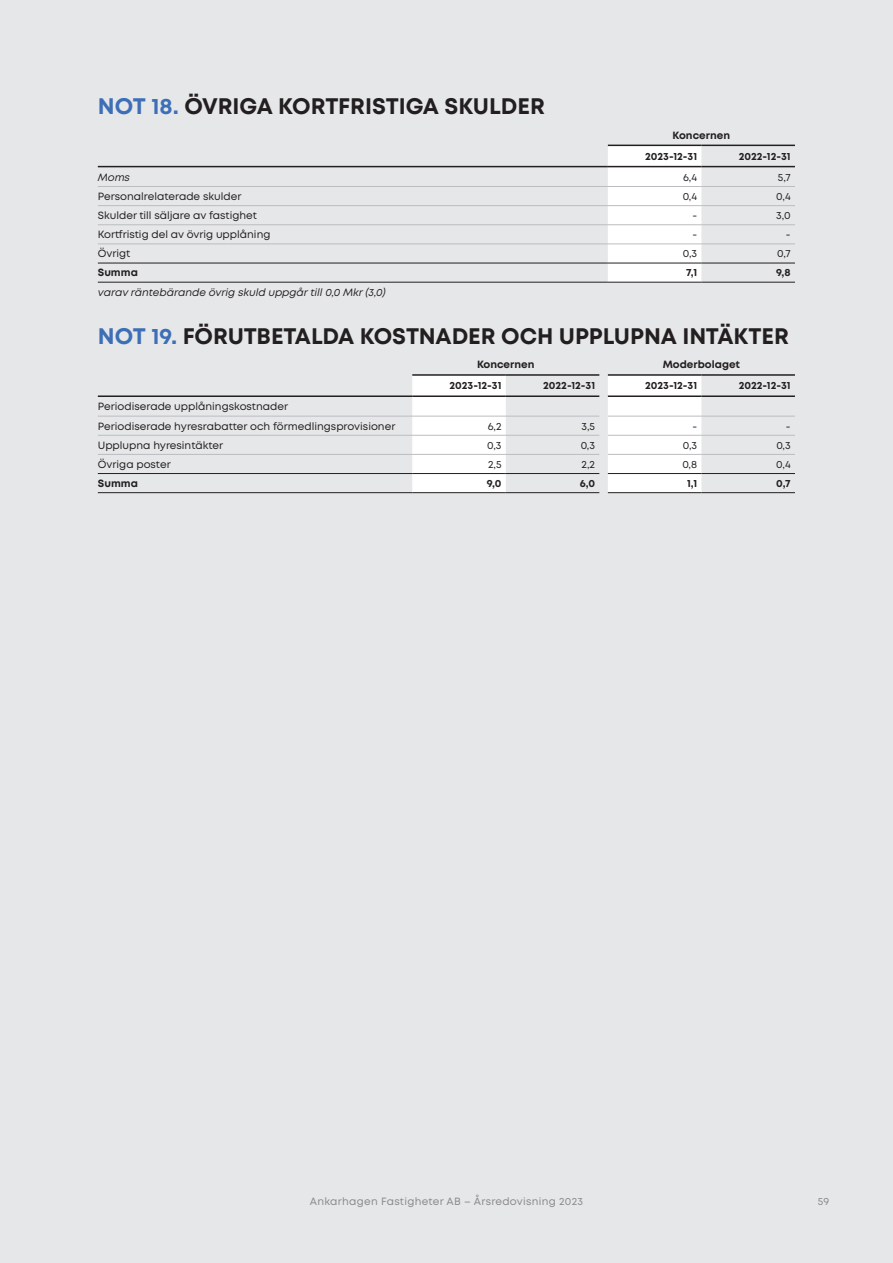
<style>
.page{position:relative;width:893px;height:1263px;background:#e6e7e9}
.page>*{position:absolute;margin:0;border:0;box-sizing:border-box;transform-origin:0 0}
.Mellanrubbe_-_bakvagn{font:700 22.5px "Mont";letter-spacing:-.005em;color:#231f20}
.t1{font:10.5px "Mont";color:#231f20}
.t2{font:700 10.5px "Mont";color:#231f20}
.t3{font:italic 10.5px "Mont";color:#231f20}
.t4{font:10.5px "Mont";letter-spacing:.025em;color:#8a8a8e}
.s1{color:#3d6fb7}
</style>
<div class="page">
<div style="left:608px;top:147px;width:93px;height:135px;background:#fff"></div>
<hr style="left:98px;top:166px;width:510px;height:1px;background:#231f20">
<hr style="left:608px;top:166px;width:93px;height:1px;background:#231f20">
<hr style="left:701px;top:166px;width:94px;height:1px;background:#231f20">
<hr style="left:608px;top:145px;width:93px;height:1px;background:#231f20">
<hr style="left:701px;top:145px;width:94px;height:1px;background:#231f20">
<hr style="left:98px;top:186px;width:510px;height:1px;background:#bcbdc0">
<hr style="left:608px;top:186px;width:93px;height:1px;background:#bcbdc0">
<hr style="left:701px;top:186px;width:94px;height:1px;background:#bcbdc0">
<hr style="left:98px;top:205px;width:510px;height:1px;background:#bcbdc0">
<hr style="left:608px;top:205px;width:93px;height:1px;background:#bcbdc0">
<hr style="left:701px;top:205px;width:94px;height:1px;background:#bcbdc0">
<hr style="left:98px;top:224px;width:510px;height:1px;background:#bcbdc0">
<hr style="left:608px;top:224px;width:93px;height:1px;background:#bcbdc0">
<hr style="left:701px;top:224px;width:94px;height:1px;background:#bcbdc0">
<hr style="left:98px;top:243px;width:510px;height:1px;background:#bcbdc0">
<hr style="left:608px;top:243px;width:93px;height:1px;background:#bcbdc0">
<hr style="left:701px;top:243px;width:94px;height:1px;background:#bcbdc0">
<hr style="left:98px;top:263px;width:510px;height:1px;background:#231f20">
<hr style="left:608px;top:263px;width:93px;height:1px;background:#231f20">
<hr style="left:701px;top:263px;width:94px;height:1px;background:#231f20">
<hr style="left:98px;top:282px;width:510px;height:1px;background:#231f20">
<hr style="left:608px;top:282px;width:93px;height:1px;background:#231f20">
<hr style="left:701px;top:282px;width:94px;height:1px;background:#231f20">
<svg style="left:412px;top:375px;width:289px;height:118px"></svg>
<hr style="left:98px;top:395px;width:314px;height:2px;background:#231f20">
<hr style="left:412px;top:395px;width:94px;height:2px;background:#231f20">
<hr style="left:506px;top:395px;width:93px;height:2px;background:#231f20">
<hr style="left:608px;top:395px;width:93px;height:2px;background:#231f20">
<hr style="left:701px;top:395px;width:94px;height:2px;background:#231f20">
<hr style="left:412px;top:374px;width:94px;height:2px;background:#231f20">
<hr style="left:506px;top:374px;width:93px;height:2px;background:#231f20">
<hr style="left:608px;top:374px;width:93px;height:2px;background:#231f20">
<hr style="left:701px;top:374px;width:94px;height:2px;background:#231f20">
<hr style="left:98px;top:416px;width:314px;height:1px;background:#bcbdc0">
<hr style="left:412px;top:416px;width:94px;height:1px;background:#bcbdc0">
<hr style="left:506px;top:416px;width:93px;height:1px;background:#bcbdc0">
<hr style="left:608px;top:416px;width:93px;height:1px;background:#bcbdc0">
<hr style="left:701px;top:416px;width:94px;height:1px;background:#bcbdc0">
<hr style="left:98px;top:435px;width:314px;height:1px;background:#bcbdc0">
<hr style="left:412px;top:435px;width:94px;height:1px;background:#bcbdc0">
<hr style="left:506px;top:435px;width:93px;height:1px;background:#bcbdc0">
<hr style="left:608px;top:435px;width:93px;height:1px;background:#bcbdc0">
<hr style="left:701px;top:435px;width:94px;height:1px;background:#bcbdc0">
<hr style="left:98px;top:454px;width:314px;height:1px;background:#bcbdc0">
<hr style="left:412px;top:454px;width:94px;height:1px;background:#bcbdc0">
<hr style="left:506px;top:454px;width:93px;height:1px;background:#bcbdc0">
<hr style="left:608px;top:454px;width:93px;height:1px;background:#bcbdc0">
<hr style="left:701px;top:454px;width:94px;height:1px;background:#bcbdc0">
<hr style="left:98px;top:492px;width:314px;height:1px;background:#231f20">
<hr style="left:412px;top:492px;width:94px;height:1px;background:#231f20">
<hr style="left:506px;top:492px;width:93px;height:1px;background:#231f20">
<hr style="left:608px;top:492px;width:93px;height:1px;background:#231f20">
<hr style="left:701px;top:492px;width:94px;height:1px;background:#231f20">
<hr style="left:98px;top:473px;width:314px;height:1px;background:#231f20">
<hr style="left:412px;top:473px;width:94px;height:1px;background:#231f20">
<hr style="left:506px;top:473px;width:93px;height:1px;background:#231f20">
<hr style="left:608px;top:473px;width:93px;height:1px;background:#231f20">
<hr style="left:701px;top:473px;width:94px;height:1px;background:#231f20">
<p class="Mellanrubbe_-_bakvagn" style="left:98px;top:92px;width:449px"><span class="s1">NOT 18.</span> ÖVRIGA KORTFRISTIGA SKULDER</p>
<p class="t2" style="left:673px;top:128px;width:59px">Koncernen</p>
<p class="t2" style="left:645px;top:149px;width:54px">2023-12-31</p>
<p class="t2" style="left:739px;top:149px;width:53px">2022-12-31</p>
<p class="t3" style="left:98px;top:170px;width:34px">Moms</p>
<p class="t1" style="left:683px;top:170px;width:16px">6,4</p>
<p class="t1" style="left:778px;top:170px;width:14px">5,7</p>
<p class="t1" style="left:98px;top:189px;width:145px">Personalrelaterade skulder</p>
<p class="t1" style="left:683px;top:189px;width:16px">0,4</p>
<p class="t1" style="left:776px;top:189px;width:16px">0,4</p>
<p class="t1" style="left:98px;top:209px;width:161px">Skulder till säljare av fastighet</p>
<p class="t1" style="left:692px;top:209px;width:6px">-</p>
<p class="t1" style="left:776px;top:209px;width:16px">3,0</p>
<p class="t1" style="left:98px;top:228px;width:174px">Kortfristig del av övrig upplåning</p>
<p class="t1" style="left:692px;top:228px;width:6px">-</p>
<p class="t1" style="left:786px;top:228px;width:6px">-</p>
<p class="t1" style="left:98px;top:247px;width:34px">Övrigt</p>
<p class="t1" style="left:683px;top:247px;width:16px">0,3</p>
<p class="t1" style="left:777px;top:247px;width:15px">0,7</p>
<p class="t2" style="left:98px;top:266px;width:42px">Summa</p>
<p class="t2" style="left:686px;top:266px;width:12px">7,1</p>
<p class="t2" style="left:776px;top:266px;width:16px">9,8</p>
<p class="t3" style="left:98px;top:285px;width:289px">varav räntebärande övrig skuld uppgår till 0,0 Mkr (3,0)</p>
<p class="Mellanrubbe_-_bakvagn" style="left:98px;top:321px;width:693px"><span class="s1">NOT 19.</span> FÖRUTBETALDA KOSTNADER OCH UPPLUPNA INTÄKTER</p>
<p class="t2" style="left:477px;top:358px;width:59px">Koncernen</p>
<p class="t2" style="left:663px;top:358px;width:79px">Moderbolaget</p>
<p class="t2" style="left:449px;top:379px;width:54px">2023-12-31</p>
<p class="t2" style="left:543px;top:379px;width:53px">2022-12-31</p>
<p class="t2" style="left:645px;top:379px;width:54px">2023-12-31</p>
<p class="t2" style="left:739px;top:379px;width:53px">2022-12-31</p>
<p class="t1" style="left:98px;top:400px;width:192px">Periodiserade upplåningskostnader</p>
<p class="t1" style="left:98px;top:419px;width:299px">Periodiserade hyresrabatter och förmedlingsprovisioner</p>
<p class="t1" style="left:488px;top:419px;width:15px">6,2</p>
<p class="t1" style="left:581px;top:419px;width:15px">3,5</p>
<p class="t1" style="left:692px;top:419px;width:6px">-</p>
<p class="t1" style="left:786px;top:419px;width:6px">-</p>
<p class="t1" style="left:98px;top:438px;width:127px">Upplupna hyresintäkter</p>
<p class="t1" style="left:487px;top:438px;width:16px">0,3</p>
<p class="t1" style="left:581px;top:438px;width:16px">0,3</p>
<p class="t1" style="left:683px;top:438px;width:16px">0,3</p>
<p class="t1" style="left:776px;top:438px;width:16px">0,3</p>
<p class="t1" style="left:98px;top:457px;width:74px">Övriga poster</p>
<p class="t1" style="left:488px;top:457px;width:15px">2,5</p>
<p class="t1" style="left:582px;top:457px;width:15px">2,2</p>
<p class="t1" style="left:682px;top:457px;width:16px">0,8</p>
<p class="t1" style="left:776px;top:457px;width:16px">0,4</p>
<p class="t2" style="left:98px;top:476px;width:42px">Summa</p>
<p class="t2" style="left:487px;top:476px;width:16px">9,0</p>
<p class="t2" style="left:580px;top:476px;width:17px">6,0</p>
<p class="t2" style="left:687px;top:476px;width:12px">1,1</p>
<p class="t2" style="left:776px;top:476px;width:16px">0,7</p>
<p class="t4" style="left:310px;top:1194px;width:275px">Ankarhagen Fastigheter AB – Årsredovisning 2023</p>
<p class="t4" style="left:818px;top:1194px;width:13px">59</p>
</div>
